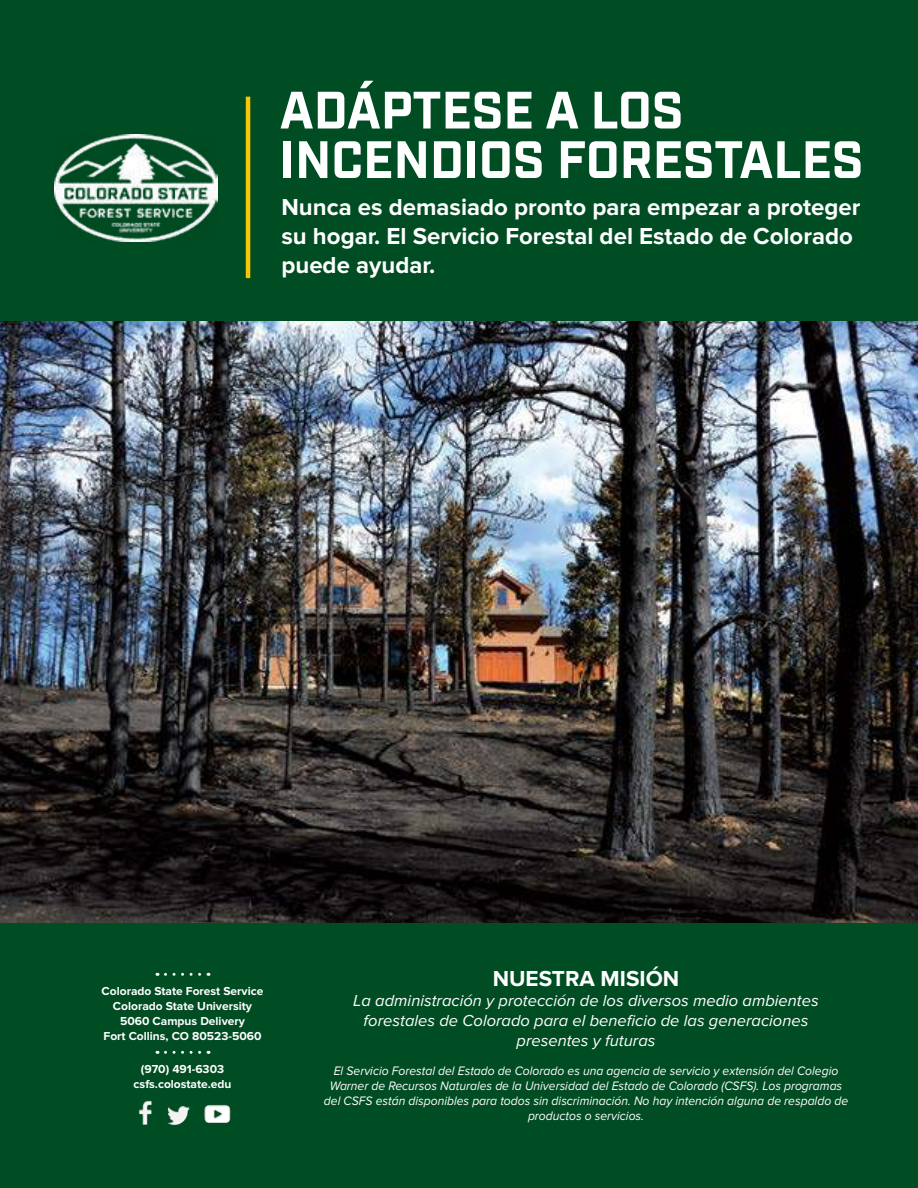
<style>
.page{position:relative;width:918px;height:1188px;background:#004c23}
.page>*{position:absolute;margin:0;border:0;box-sizing:border-box;transform-origin:0 0}
.t1{font:700 52.5px/49.5px "Industry";color:#fff}
.t2{font:700 24px/28.8px "Proxima Nova";color:#fff}
.t3{font:700 22.5px "Proxima Nova";color:#fff}
.t4{font:italic 16.5px/19.8px "Proxima Nova";color:#fff;text-align:center}
.t5{font:italic 12.75px/15px "Proxima Nova";color:#fff;text-align:center;scale:.95 1}
.t6{font:700 12px/15px "Proxima Nova";color:#fff;text-align:center}
</style>
<div class="page">
<img style="left:54px;top:134px;width:164px;height:108px">
<hr style="left:246px;top:97px;width:4px;height:181px;background:#f9c506">
<svg style="left:166px;top:973px;width:43px;height:3px"></svg>
<svg style="left:166px;top:1051px;width:43px;height:3px"></svg>
<img style="left:0;top:321px;width:918px;height:601px">
<img style="left:139px;top:1101px;width:13px;height:24px">
<img style="left:167px;top:1106px;width:23px;height:19px">
<img style="left:204px;top:1105px;width:27px;height:18px">
<h1 class="t1" style="left:280px;top:86px;width:585px">ADÁPTESE A LOS<br>INCENDIOS FORESTALES</h1>
<h2 class="t2" style="left:281px;top:193px;width:581px">Nunca es demasiado pronto para empezar a proteger su hogar. El Servicio Forestal del Estado de Colorado puede ayudar.</h2>
<p class="t6" style="left:102px;top:984px;width:163px">Colorado State Forest Service<br>Colorado State University<br>5060 Campus Delivery<br>Fort Collins, CO 80523-5060</p>
<p class="t6" style="left:134px;top:1062px;width:99px">(970) 491-6303 csfs.colostate.edu</p>
<h3 class="t3" style="left:493px;top:967px;width:188px">NUESTRA MISIÓN</h3>
<p class="t4" style="left:353px;top:992px;width:467px">La administración y protección de los diversos medio ambientes forestales de Colorado para el beneficio de las generaciones presentes y futuras</p>
<p class="t5" style="left:324px;top:1064px;width:553px">El Servicio Forestal del Estado de Colorado es una agencia de servicio y extensión del Colegio Warner de Recursos Naturales de la Universidad del Estado de Colorado (CSFS). Los programas del CSFS están disponibles para todos sin discriminación. No hay intención alguna de respaldo de productos o servicios.</p>
</div>
